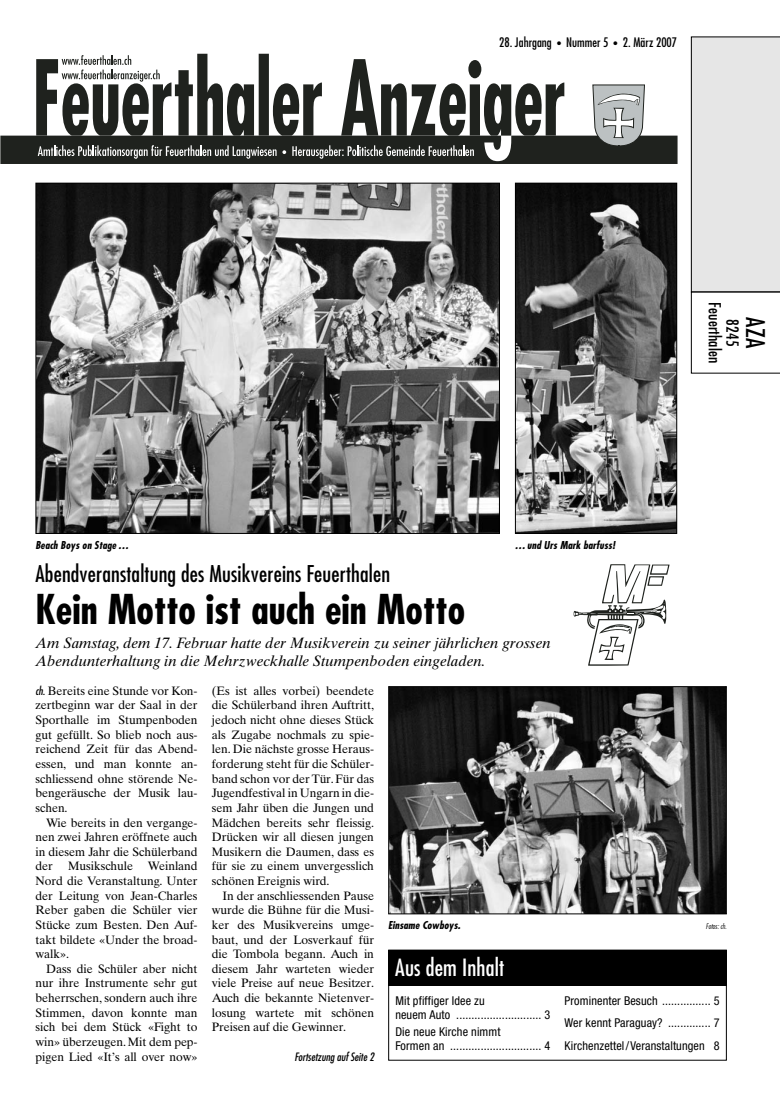
<style>
.page{position:relative;width:780px;height:1099px;background:#fff}
.page>*{position:absolute;margin:0;border:0;box-sizing:border-box;transform-origin:0 0}
.t1{font:700 condensed 40px "Futura";color:#000}
.t2{font:condensed 25px "Futura";color:#000}
.t3{font:condensed 23.12px "Futura";letter-spacing:.01em;color:#fff}
.t4{font:condensed 22.5px "Futura";letter-spacing:.01em;color:#000}
.t5{font:condensed 16.25px "Futura";letter-spacing:.01em;color:#000}
.t6{font:italic 15px/17.5px "Times Ten";color:#000}
.t7{font:condensed 12.75px "Futura";color:#000}
.t8{font:12.25px/14.6px "Times Ten";letter-spacing:-.005em;color:#000;text-align:justify}
.t9{font:condensed 12.25px/13.8px "Helvetica Neue";letter-spacing:.01em;color:#000}
.t10{font:italic condensed 11.25px "Futura";color:#000}
.t11{font:italic 700 condensed 10.62px "Futura";color:#000}
.t12{font:italic 300 condensed 7.5px "Futura";color:#000}
.s1{font-size:10px}
.s2{font-family:"Futura";font-style:italic;font-stretch:condensed;font-size:11.25px}
</style>
<div class="page">
<img style="left:517px;top:185px;width:158px;height:347px">
<div style="left:515px;top:183px;width:162px;height:351px;border:1px solid #000"></div>
<svg style="left:0;top:55px;width:677px;height:109px"></svg>
<svg style="left:691px;top:37px;width:89px;height:336px"></svg>
<img style="left:390px;top:688px;width:334px;height:224px">
<div style="left:388px;top:686px;width:338px;height:228px;border:1px solid #000"></div>
<img style="left:37px;top:185px;width:461px;height:347px">
<div style="left:388px;top:950px;width:338px;height:35px;background:#000"></div>
<div style="left:388px;top:949px;width:338px;height:111px;border:1px solid #000"></div>
<svg style="left:573px;top:564px;width:96px;height:101px"></svg>
<p class="t11" style="left:35px;top:540px;width:97px">Beach Boys on Stage …</p>
<p class="t7" style="left:499px;top:36px;width:179px">28. Jahrgang <span class="s1">•</span> Nummer 5 <span class="s1">•</span> 2. März 2007</p>
<p class="t11" style="left:515px;top:540px;width:103px">… und Urs Mark barfuss!</p>
<h3 class="t5" style="left:722px;top:302px;width:62px;rotate:90deg">Feuerthalen</h3>
<h3 class="t5" style="left:739px;top:319px;width:29px;rotate:90deg">8245</h3>
<h2 class="t2" style="left:766px;top:317px;width:32px;rotate:90deg">AZA</h2>
<h3 class="t4" style="left:35px;top:563px;width:356px">Abendveranstaltung des Musikvereins Feuerthalen</h3>
<h1 class="t1" style="left:35px;top:592px;width:431px">Kein Motto ist auch ein Motto</h1>
<p class="t6" style="left:35px;top:636px;width:516px">Am Samstag, dem 17. Februar hatte der Musikverein zu seiner jährlichen grossen<br>Abendunterhaltung in die Mehrzweckhalle Stumpenboden eingeladen.</p>
<p class="t8" style="left:35px;top:684px;width:164px"><span class="s2">ch.</span>Bereits eine Stunde vor Kon&shy;zertbeginn war der Saal in der Sporthalle im Stumpenboden gut gefüllt. So blieb noch aus&shy;reichend Zeit für das Abend&shy;essen, und man konnte an&shy;schliessend ohne störende Ne&shy;bengeräusche der Musik lau&shy;schen.</p>
<p class="t8" style="left:35px;top:816px;width:164px;text-indent:11px">Wie bereits in den vergange&shy;nen zwei Jahren eröffnete auch in diesem Jahr die Schülerband der</p>
<p class="t8" style="left:212px;top:684px;width:164px">(Es ist alles vorbei) beendete die Schülerband ihren Auftritt, jedoch nicht ohne dieses Stück als Zugabe nochmals zu spie&shy;len. Die nächste grosse Heraus&shy;forderung steht für die Schüler&shy;band schon vor der Tür. Für das Jugendfestival in Ungarn in die&shy;sem Jahr üben die Jungen und Mädchen bereits sehr fleissig.<br>Drücken wir all diesen jungen Musikern die Daumen, dass es für sie zu einem unvergesslich schönen Ereignis wird.</p>
<p class="t8" style="left:212px;top:889px;width:164px;text-indent:11px">In der anschliessenden Pause wurde die Bühne für die Musi&shy;ker des Musikvereins umge&shy;baut, und der Losverkauf für die Tombola begann. Auch in diesem Jahr warteten wieder viele Preise auf neue Besitzer.<br>Auch die bekannte Nietenver&shy;losung wartete mit schönen Preisen auf die Gewinner.</p>
<p class="t8" style="left:35px;top:860px;width:164px;text-indent:33px">Musikschule Weinland Nord die Veranstaltung. Unter der Leitung von Jean-Charles Reber gaben die Schüler vier Stücke zum Besten. Den Auf&shy;takt bildete «Under the broad&shy;walk».</p>
<p class="t8" style="left:35px;top:962px;width:164px;text-indent:11px">Dass die Schüler aber nicht nur ihre Instrumente sehr gut beherrschen, sondern auch ihre Stimmen, davon konnte man sich bei dem Stück «Fight to win» überzeugen. Mit dem pep&shy;pigen Lied «It’s all over now»</p>
<p class="t11" style="left:388px;top:920px;width:76px">Einsame Cowboys.</p>
<p class="t12" style="left:705px;top:922px;width:24px">Fotos:ch.</p>
<h3 class="t3" style="left:395px;top:957px;width:110px">Aus dem Inhalt</h3>
<p class="t9" style="left:395px;top:994px;width:156px">Mit pfiffiger Idee zu<br>neuem Auto ............................ 3</p>
<p class="t9" style="left:395px;top:1025px;width:156px">Die neue Kirche nimmt<br>Formen an .............................. 4</p>
<p class="t9" style="left:564px;top:990px;width:156px;line-height:22.5px;text-align:justify">Prominenter Besuch ................ 5<br>Wer kennt Paraguay? .............. 7<br>Kirchenzettel/Veranstaltungen 8</p>
<p class="t10" style="left:294px;top:1051px;width:83px">Fortsetzung auf Seite 2</p>
</div>
